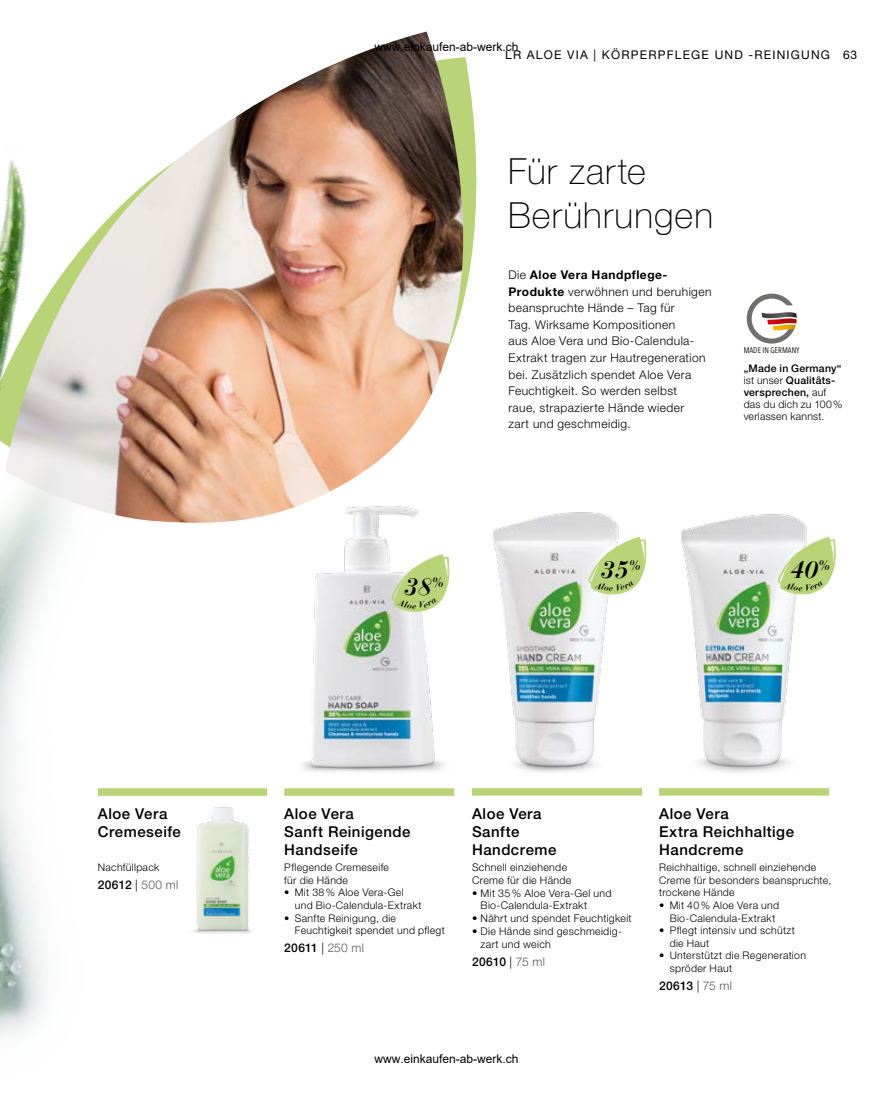
<style>
.page{position:relative;width:893px;height:1106px;background:#fff}
.page>*{position:absolute;margin:0;border:0;box-sizing:border-box;transform-origin:0 0}
.t1{font:100 36px/43.2px "Helvetica Neue LT Pro";letter-spacing:.03em;color:#000}
.t2{font:italic 600 25.2px "Bauer Bodoni D";color:#000}
.t3{font:500 15px/18px "Helvetica Neue LT Pro";letter-spacing:.035em;color:#000}
.t4{font:300 12px/16.5px "Helvetica Neue LT Pro";letter-spacing:.035em;color:#000}
.t5{font:12px "Arial";color:#000}
.t6{font:500 12px "Helvetica Neue LT Pro";letter-spacing:.02em;color:#000}
.t7{font:12px "Helvetica Neue LT Pro";letter-spacing:.1em;color:#000}
.t8{font:300 10.65px/12.8px "Helvetica Neue LT Pro";letter-spacing:.03em;color:#000}
.t9{font:300 10.5px/12.6px "Helvetica Neue LT Pro";letter-spacing:.03em;color:#000}
.t10{font:8.1px "Avenir Next Condensed";color:#000}
.s1{font-weight:300}
.s2{font-weight:300;color:#565656}
.s3{font-weight:700}
.s4{font-weight:500}
</style>
<div class="page">
<img style="left:204px;top:32px;width:273px;height:373px">
<img style="left:668px;top:514px;width:162px;height:282px">
<img style="left:485px;top:512px;width:158px;height:284px">
<img style="left:426px;top:651px;width:59px;height:145px">
<div style="left:284px;top:788px;width:170px;height:7px;background:#b9d377"></div>
<svg style="left:747px;top:293px;width:50px;height:50px"></svg>
<div style="left:659px;top:788px;width:170px;height:7px;background:#b9d377"></div>
<div style="left:472px;top:788px;width:170px;height:7px;background:#b9d377"></div>
<img style="left:0;top:139px;width:426px;height:899px">
<div style="left:98px;top:788px;width:169px;height:7px;background:#b9d377"></div>
<svg style="left:778px;top:537px;width:58px;height:57px"></svg>
<svg style="left:588px;top:537px;width:59px;height:57px"></svg>
<svg style="left:391px;top:554px;width:59px;height:58px"></svg>
<h3 class="t3" style="left:98px;top:804px;width:85px">Aloe Vera<br>Cremeseife</h3>
<p class="t9" style="left:98px;top:860px;width:63px">Nachfüllpack</p>
<p class="t6" style="left:98px;top:877px;width:82px">20612 <span class="s1">|</span> <span class="s2">500 ml</span></p>
<p class="t5" style="left:374px;top:39px;width:146px">www.einkaufen-ab-werk.ch</p>
<p class="t7" style="left:505px;top:47px;width:326px">LR ALOE VIA | KÖRPERPFLEGE UND -REINIGUNG</p>
<p class="t7" style="left:843px;top:47px;width:16px">63</p>
<h1 class="t1" style="left:508px;top:150px;width:206px">Für zarte<br>Berührungen</h1>
<h2 class="t2" style="left:404px;top:572px;width:41px">38<sup>%</sup></h2>
<p class="t4" style="left:508px;top:267px;width:205px">Die <span class="s3">Aloe Vera Handpflege-<br>Produkte</span> verwöhnen und beruhigen beanspruchte Hände – Tag für<br>Tag. Wirksame Kompositionen<br>aus Aloe Vera und Bio-Calendula-<br>Extrakt tragen zur Hautregeneration bei. Zusätzlich spendet Aloe Vera<br>Feuchtigkeit. So werden selbst<br>raue, strapazierte Hände wieder<br>zart und geschmeidig.</p>
<p class="t10" style="left:744px;top:343px;width:57px">MADE IN GERMANY</p>
<p class="t9" style="left:744px;top:362px;width:100px;line-height:12px"><span class="s4">„Made in Germany“ </span>ist unser <span class="s4">Qualitäts&shy;versprechen,</span> auf das du dich zu 100% verlassen kannst.</p>
<h2 class="t2" style="left:601px;top:555px;width:41px">35<sup>%</sup></h2>
<h2 class="t2" style="left:790px;top:555px;width:41px">40<sup>%</sup></h2>
<h3 class="t3" style="left:284px;top:804px;width:128px">Aloe Vera<br>Sanft Reinigende<br>Handseife</h3>
<p class="t9" style="left:284px;top:860px;width:106px">Pflegende Cremeseife für die Hände</p>
<p class="t9" style="left:295px;top:886px;width:128px;text-indent:-11px">• Mit 38% Aloe Vera-Gel und Bio-Calendula-Extrakt</p>
<p class="t9" style="left:295px;top:911px;width:151px;text-indent:-11px">• Sanfte Reinigung, die<br>Feuchtigkeit spendet und pflegt</p>
<p class="t6" style="left:284px;top:940px;width:81px">20611 <span class="s1">|</span> <span class="s2">250 ml</span></p>
<h3 class="t3" style="left:472px;top:804px;width:86px">Aloe Vera<br>Sanfte<br>Handcreme</h3>
<p class="t8" style="left:472px;top:861px;width:101px">Schnell einziehende<br>Creme für die Hände</p>
<p class="t8" style="left:481px;top:886px;width:133px;text-indent:-9px">• Mit 35% Aloe Vera-Gel und<br>Bio-Calendula-Extrakt</p>
<p class="t8" style="left:472px;top:911px;width:161px">• Nährt und spendet Feuchtigkeit</p>
<p class="t8" style="left:481px;top:924px;width:143px;text-indent:-9px">• Die Hände sind geschmeidig&shy;zart und weich</p>
<p class="t6" style="left:472px;top:954px;width:75px">20610 <span class="s1">|</span> <span class="s2">75 ml</span></p>
<h3 class="t3" style="left:659px;top:804px;width:136px">Aloe Vera<br>Extra Reichhaltige<br>Handcreme</h3>
<p class="t9" style="left:659px;top:860px;width:174px">Reichhaltige, schnell einziehende<br>Creme für besonders beanspruchte, trockene Hände</p>
<p class="t9" style="left:670px;top:898px;width:111px;text-indent:-11px">• Mit 40% Aloe Vera und<br>Bio-Calendula-Extrakt</p>
<p class="t9" style="left:670px;top:923px;width:127px;text-indent:-11px">• Pflegt intensiv und schützt die Haut</p>
<p class="t9" style="left:670px;top:949px;width:138px;text-indent:-11px">• Unterstützt die Regeneration spröder Haut</p>
<p class="t6" style="left:659px;top:978px;width:74px">20613 <span class="s1">|</span> <span class="s2">75 ml</span></p>
<p class="t5" style="left:374px;top:1050px;width:146px">www.einkaufen-ab-werk.ch</p>
</div>
